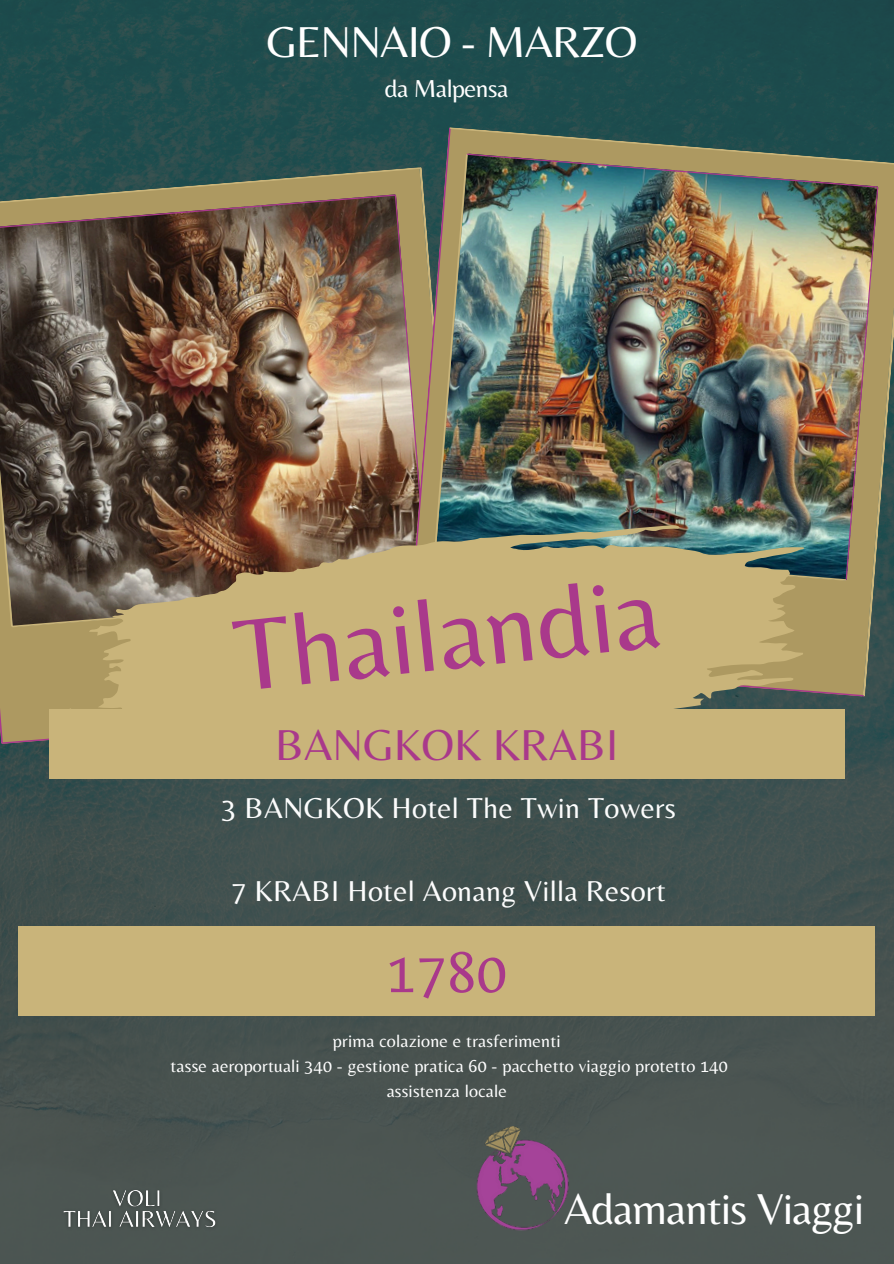
<style>
.page{position:relative;width:894px;height:1264px;background:#fff}
.page>*{position:absolute;margin:0;border:0;box-sizing:border-box;transform-origin:0 0}
.t1{font:105px "Belleza";color:#a9398b}
.t2{font:60px "Belleza";color:#a9398b}
.t3{font:45px "Belleza";letter-spacing:-.02em;color:#fff}
.t4{font:45px "Belleza";color:#a9398b}
.t5{font:30px "Belleza";letter-spacing:.01em;color:#fff}
.t6{font:25.5px "Belleza";letter-spacing:-.02em;color:#fff}
.t7{font:18px "Belleza";letter-spacing:.01em;color:#fff}
</style>
<div class="page">
<img style="left:0;top:0;width:893px;height:1263px">
<img style="left:0;top:167px;width:406px;height:539px">
<svg style="left:406px;top:128px;width:28px;height:397px;background:#938562"></svg>
<img style="left:434px;top:127px;width:459px;height:569px">
<svg style="left:49px;top:525px;width:755px;height:184px;background:#ae9d6f"></svg>
<img style="left:465px;top:1126px;width:112px;height:110px">
<div style="left:18px;top:926px;width:856px;height:89px;background:#c9b47a"></div>
<img style="left:51px;top:1183px;width:173px;height:51px">
<div style="left:49px;top:709px;width:795px;height:70px;background:#c9b47a"></div>
<h5 class="t3" style="left:266px;top:15px;width:372px">GENNAIO - MARZO</h5>
<h5 class="t6" style="left:384px;top:74px;width:125px">da Malpensa</h5>
<h1 class="t1" style="left:228px;top:594px;width:429px;rotate:-6deg">Thailandia</h1>
<p class="t4" style="left:275px;top:718px;width:344px">BANGKOK KRABI</p>
<h3 class="t5" style="left:221px;top:790px;width:456px">3 BANGKOK Hotel The Twin Towers</h3>
<h3 class="t5" style="left:231px;top:873px;width:436px">7 KRABI Hotel Aonang Villa Resort</h3>
<p class="t2" style="left:386px;top:936px;width:121px">1780</p>
<h5 class="t7" style="left:333px;top:1030px;width:229px">prima colazione e trasferimenti</h5>
<h2 class="t7" style="left:170px;top:1055px;width:558px">tasse aeroportuali 340 - gestione pratica 60 - pacchetto viaggio protetto 140</h2>
<p class="t7" style="left:386px;top:1079px;width:122px">assistenza locale</p>
<h3 class="t3" style="left:564px;top:1182px;width:301px">Adamantis Viaggi</h3>
</div>
